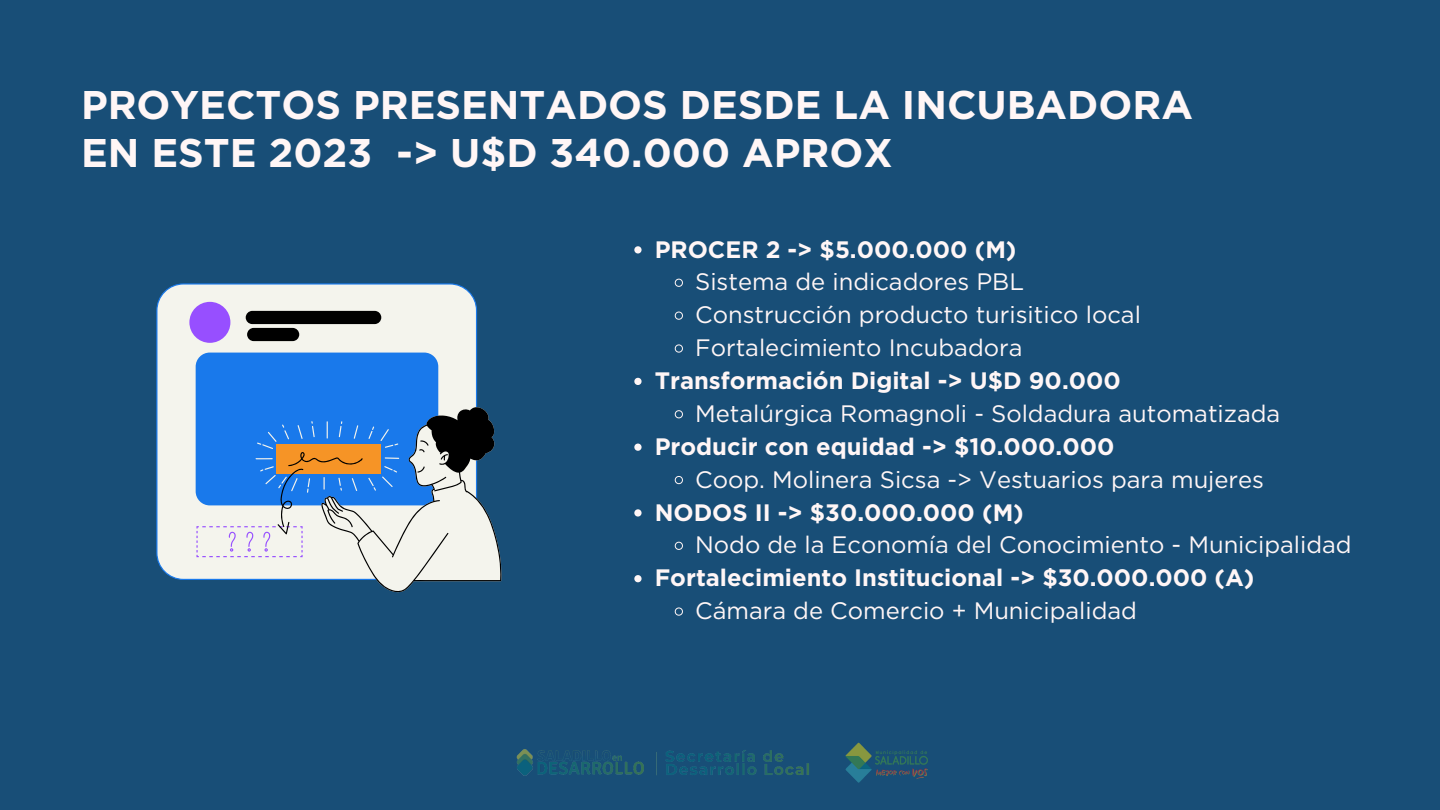
<style>
.page{position:relative;width:1440px;height:810px;background:#184e77}
.page>*{position:absolute;margin:0;border:0;box-sizing:border-box;transform-origin:0 0}
.t1{font:700 40px/48px "Gotham";color:#fff6f6}
.t2{font:23.8px "Gotham";color:#fff6f6}
.t3{font:700 23.8px "Gotham";color:#fff6f6}
</style>
<div class="page">
<svg style="left:634px;top:246px;width:8px;height:7px"></svg>
<svg style="left:674px;top:278px;width:9px;height:9px"></svg>
<svg style="left:674px;top:311px;width:9px;height:9px"></svg>
<svg style="left:674px;top:344px;width:9px;height:9px"></svg>
<svg style="left:634px;top:378px;width:8px;height:7px"></svg>
<svg style="left:674px;top:410px;width:9px;height:9px"></svg>
<svg style="left:634px;top:444px;width:8px;height:7px"></svg>
<svg style="left:674px;top:476px;width:9px;height:9px"></svg>
<svg style="left:634px;top:509px;width:8px;height:8px"></svg>
<svg style="left:674px;top:541px;width:9px;height:9px"></svg>
<svg style="left:634px;top:575px;width:8px;height:7px"></svg>
<svg style="left:674px;top:607px;width:9px;height:9px"></svg>
<img style="left:516px;top:749px;width:293px;height:27px">
<img style="left:845px;top:743px;width:83px;height:39px">
<svg style="left:156px;top:283px;width:321px;height:297px;background:#e6ebea"></svg>
<div style="left:189px;top:302px;width:41px;height:41px;background:#974fff;border-radius:50%"></div>
<svg style="left:246px;top:311px;width:135px;height:30px;background:#646461"></svg>
<div style="left:196px;top:353px;width:242px;height:152px;background:#1979eb;border-radius:14px"></div>
<svg style="left:196px;top:406px;width:306px;height:187px"></svg>
<p class="t1" style="left:81px;top:81px;width:1114px">PROYECTOS PRESENTADOS DESDE LA INCUBADORA<br>EN ESTE 2023 -&gt; U$D 340.000 APROX</p>
<p class="t3" style="left:655px;top:235px;width:363px">PROCER 2 -&gt; $5.000.000 (M)</p>
<p class="t2" style="left:695px;top:268px;width:330px">Sistema de indicadores PBL</p>
<p class="t2" style="left:695px;top:300px;width:447px">Construcción producto turisitico local</p>
<p class="t2" style="left:695px;top:333px;width:329px">Fortalecimiento Incubadora</p>
<p class="t3" style="left:655px;top:366px;width:468px">Transformación Digital -&gt; U$D 90.000</p>
<p class="t2" style="left:695px;top:399px;width:587px">Metalúrgica Romagnoli - Soldadura automatizada</p>
<p class="t3" style="left:655px;top:432px;width:461px">Producir con equidad -&gt; $10.000.000</p>
<p class="t2" style="left:695px;top:465px;width:571px">Coop. Molinera Sicsa -&gt; Vestuarios para mujeres</p>
<p class="t3" style="left:655px;top:498px;width:371px">NODOS II -&gt; $30.000.000 (M)</p>
<p class="t2" style="left:695px;top:531px;width:658px">Nodo de la Economía del Conocimiento - Municipalidad</p>
<p class="t3" style="left:655px;top:563px;width:601px">Fortalecimiento Institucional -&gt; $30.000.000 (A)</p>
<p class="t2" style="left:695px;top:596px;width:443px">Cámara de Comercio + Municipalidad</p>
</div>
